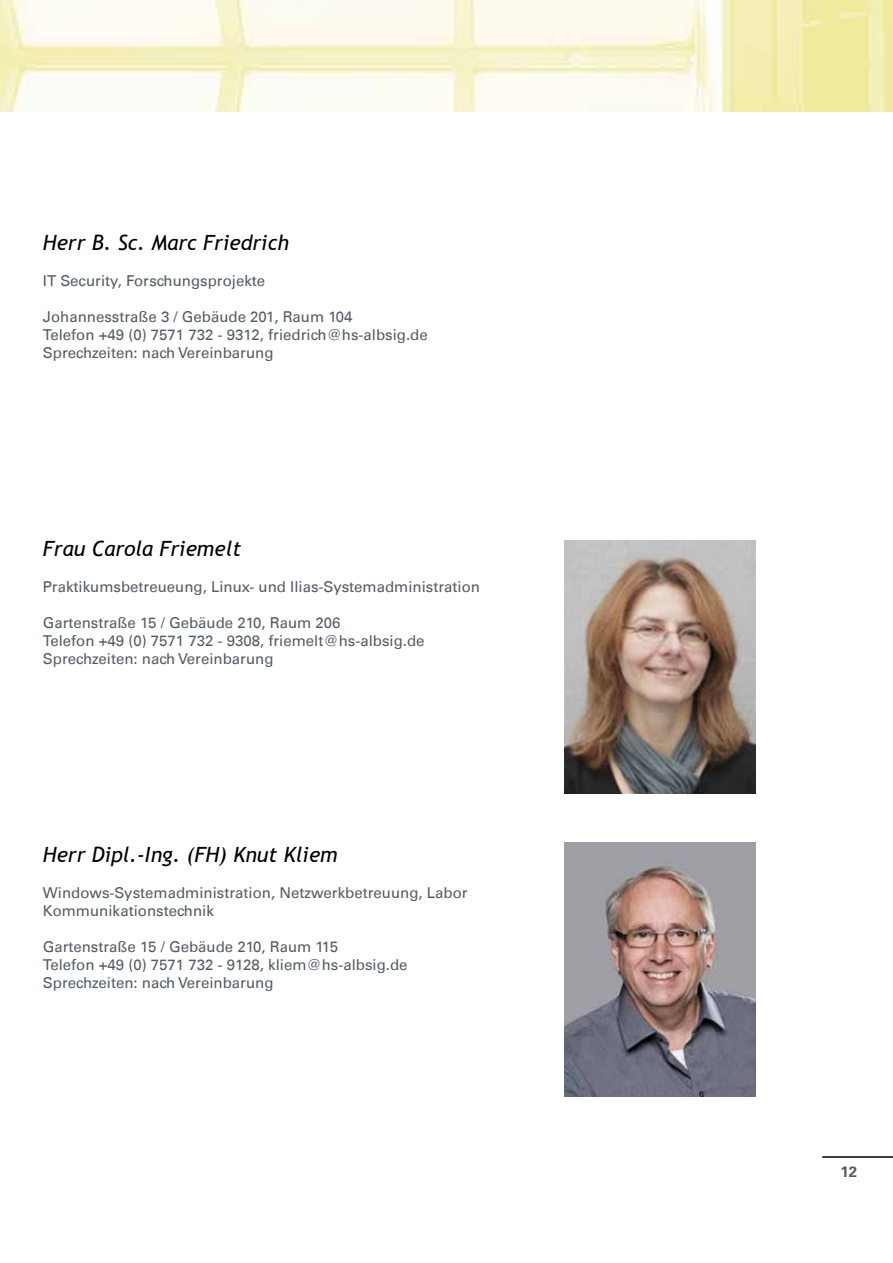
<style>
.page{position:relative;width:893px;height:1263px;background:#fff}
.page>*{position:absolute;margin:0;border:0;box-sizing:border-box;transform-origin:0 0}
.t1{font:italic 21px "Trebuchet MS";color:#000}
.t2{font:15px/18px "Univers LT";color:#525b64}
.t3{font:700 15px "Univers LT";color:#525b64}
</style>
<div class="page">
<img style="left:0;top:0;width:893px;height:112px">
<hr style="left:822px;top:1156px;width:71px;height:2px;background:#000">
<img style="left:564px;top:843px;width:191px;height:253px">
<img style="left:564px;top:540px;width:191px;height:254px">
<h1 class="t1" style="left:43px;top:229px;width:248px">Herr B. Sc. Marc Friedrich</h1>
<p class="t2" style="left:43px;top:271px;width:224px">IT Security, Forschungsprojekte</p>
<p class="t2" style="left:43px;top:307px;width:386px">Johannesstraße 3 / Gebäude 201, Raum 104<br>Telefon +49 (0) 7571 732 - 9312, friedrich@hs-albsig.de<br>Sprechzeiten: nach Vereinbarung</p>
<h1 class="t1" style="left:43px;top:535px;width:200px">Frau Carola Friemelt</h1>
<p class="t2" style="left:43px;top:577px;width:439px">Praktikumsbetreueung, Linux- und Ilias-Systemadministration</p>
<p class="t2" style="left:43px;top:613px;width:383px">Gartenstraße 15 / Gebäude 210, Raum 206<br>Telefon +49 (0) 7571 732 - 9308, friemelt@hs-albsig.de<br>Sprechzeiten: nach Vereinbarung</p>
<h1 class="t1" style="left:43px;top:841px;width:296px">Herr Dipl.-Ing. (FH) Knut Kliem</h1>
<p class="t2" style="left:43px;top:883px;width:426px">Windows-Systemadministration, Netzwerkbetreuung, Labor<br>Kommunikationstechnik</p>
<p class="t2" style="left:43px;top:937px;width:366px">Gartenstraße 15 / Gebäude 210, Raum 115<br>Telefon +49 (0) 7571 732 - 9128, kliem@hs-albsig.de<br>Sprechzeiten: nach Vereinbarung</p>
<p class="t3" style="left:840px;top:1163px;width:18px">12</p>
</div>
